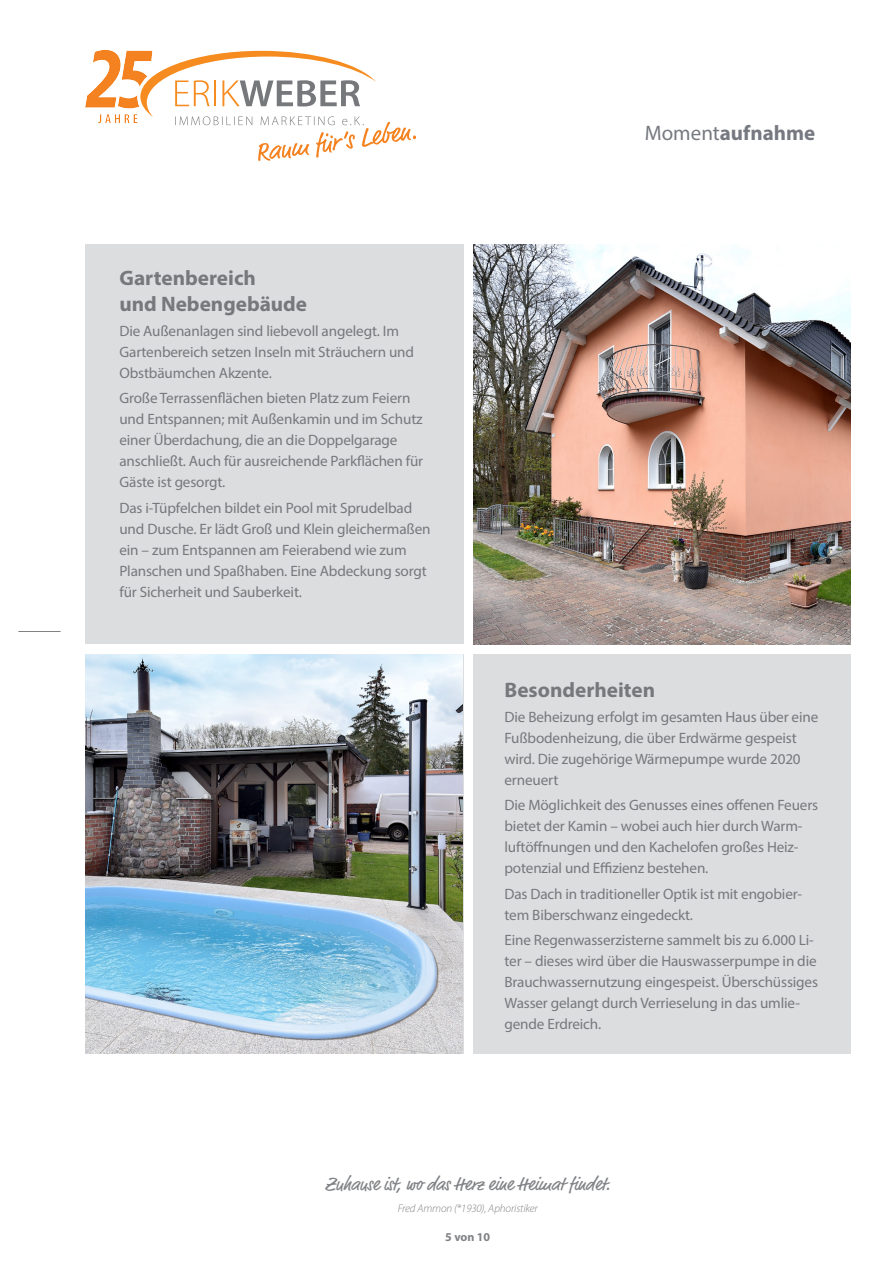
<style>
.page{position:relative;width:893px;height:1263px;background:#fff}
.page>*{position:absolute;margin:0;border:0;box-sizing:border-box;transform-origin:0 0}
.t1{font:700 21px/25.5px "Myriad Pro";color:#76787b}
.t2{font:700 21px "Myriad Pro";color:#767980}
.t3{font:18.75px "Market Pro";letter-spacing:-.01em;color:#808285}
.t4{font:15px/21px "Myriad Pro";letter-spacing:-.01em;color:#76787b}
.t5{font:700 12px "Myriad Pro";color:#808285}
.t6{font:italic 300 11.25px "Myriad Pro";letter-spacing:-.01em;color:#808285}
.s1{font-weight:400}
</style>
<div class="page">
<div style="left:85px;top:245px;width:378px;height:399px;background:#dcdddf"></div>
<hr style="left:19px;top:631px;width:41px;height:1px;background:#808285">
<img style="left:85px;top:655px;width:378px;height:399px">
<div style="left:473px;top:655px;width:377px;height:399px;background:#dcdddf"></div>
<svg style="left:85px;top:50px;width:331px;height:111px"></svg>
<img style="left:473px;top:245px;width:377px;height:399px">
<p class="t1" style="left:119px;top:265px;width:189px">Gartenbereich<br>und Nebengebäude</p>
<p class="t4" style="left:119px;top:320px;width:296px">Die Außenanlagen sind liebevoll angelegt. Im<br>Gartenbereich setzen Inseln mit Sträuchern und<br>Obstbäumchen Akzente.</p>
<p class="t4" style="left:119px;top:388px;width:305px">Große Terrassenflächen bieten Platz zum Feiern und Entspannen; mit Außenkamin und im Schutz einer Überdachung, die an die Doppelgarage anschließt. Auch für ausreichende Parkflächen für Gäste ist gesorgt.</p>
<p class="t4" style="left:119px;top:497px;width:313px">Das i-Tüpfelchen bildet ein Pool mit Sprudelbad und Dusche. Er lädt Groß und Klein gleichermaßen ein – zum Entspannen am Feierabend wie zum Planschen und Spaßhaben. Eine Abdeckung sorgt für Sicherheit und Sauberkeit.</p>
<p class="t2" style="left:645px;top:119px;width:172px"><span class="s1">Moment</span>aufnahme</p>
<p class="t1" style="left:504px;top:676px;width:152px">Besonderheiten</p>
<p class="t4" style="left:504px;top:706px;width:315px">Die Beheizung erfolgt im gesamten Haus über eine Fußbodenheizung, die über Erdwärme gespeist wird. Die zugehörige Wärmepumpe wurde 2020 erneuert</p>
<p class="t4" style="left:504px;top:795px;width:315px">Die Möglichkeit des Genusses eines offenen Feuers bietet der Kamin – wobei auch hier durch Warm&shy;luftöffnungen und den Kachelofen großes Heiz&shy;potenzial und Effizienz bestehen.</p>
<p class="t4" style="left:504px;top:883px;width:299px">Das Dach in traditioneller Optik ist mit engobier&shy;tem Biberschwanz eingedeckt.</p>
<p class="t4" style="left:504px;top:929px;width:315px">Eine Regenwasserzisterne sammelt bis zu 6.000 Li&shy;ter – dieses wird über die Hauswasserpumpe in die Brauchwassernutzung eingespeist. Überschüssiges Wasser gelangt durch Verrieselung in das umlie&shy;gende Erdreich.</p>
<p class="t3" style="left:325px;top:1171px;width:287px">Zuhause ist, wo das Herz eine Heimat findet.</p>
<p class="t6" style="left:398px;top:1202px;width:142px">Fred Ammon (*1930), Aphoristiker</p>
<p class="t5" style="left:445px;top:1229px;width:46px">5 von 10</p>
</div>
